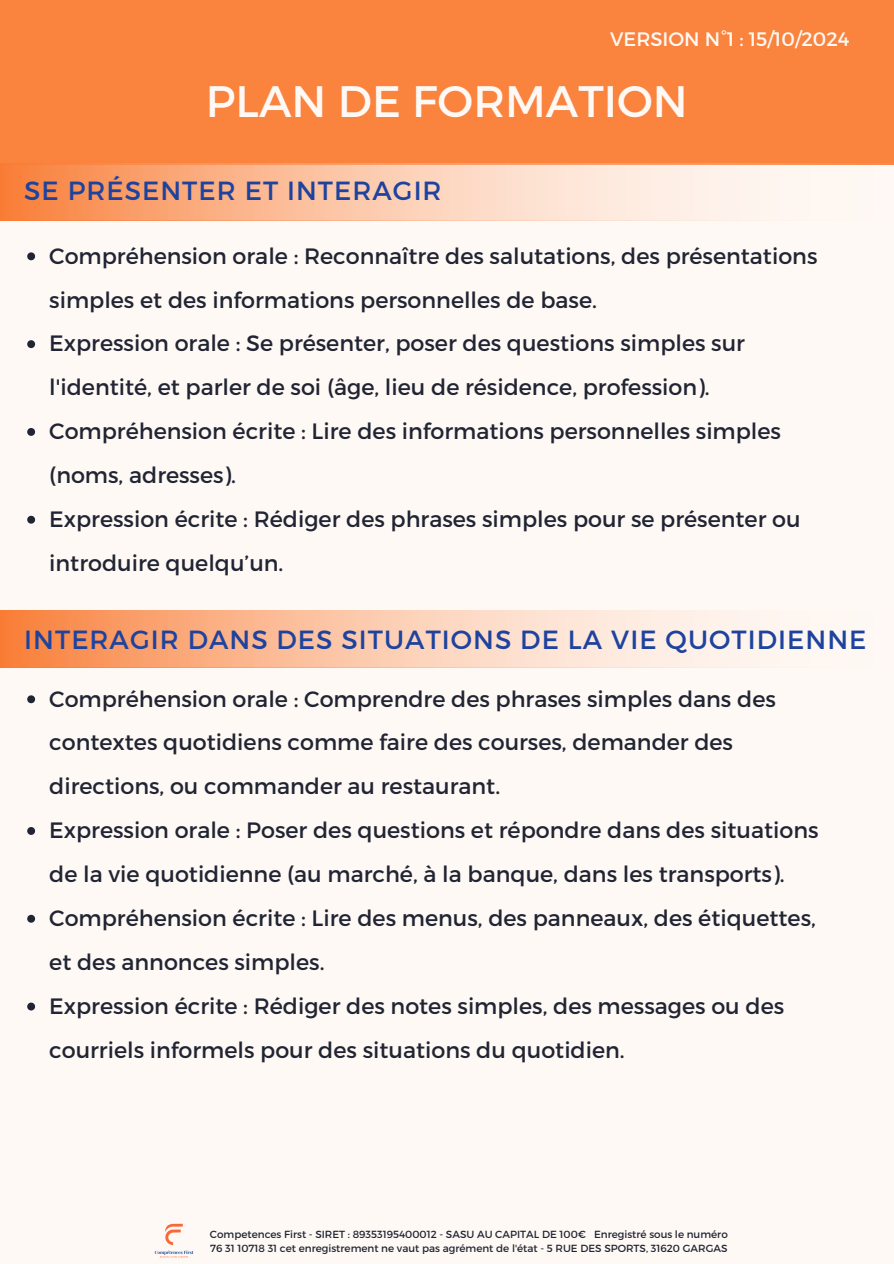
<style>
.page{position:relative;width:894px;height:1264px;background:#fff}
.page>*{position:absolute;margin:0;border:0;box-sizing:border-box;transform-origin:0 0}
.t1{font:43.95px "Montserrat";color:#fff9f5}
.t2{font:26.25px "Montserrat";letter-spacing:.04em;color:#1e439e}
.t3{font:22.2px/43.8px "Montserrat";color:#212533}
.t4{font:19.5px "Montserrat";color:#fff9f5}
.t5{font:10.35px "Montserrat";color:#212533}
</style>
<div class="page">
<div style="left:0;top:0;width:893px;height:1263px;background:#fff9f5"></div>
<div style="left:0;top:0;width:893px;height:165px;background:#fa833e"></div>
<svg style="left:0;top:163px;width:893px;height:57px"></svg>
<svg style="left:0;top:610px;width:716px;height:57px;background:#fbc3a2"></svg>
<svg style="left:27px;top:252px;width:8px;height:8px"></svg>
<svg style="left:27px;top:340px;width:8px;height:8px"></svg>
<svg style="left:27px;top:428px;width:8px;height:8px"></svg>
<svg style="left:27px;top:516px;width:8px;height:7px"></svg>
<svg style="left:27px;top:695px;width:8px;height:8px"></svg>
<svg style="left:27px;top:827px;width:8px;height:8px"></svg>
<svg style="left:27px;top:914px;width:8px;height:8px"></svg>
<svg style="left:27px;top:1002px;width:8px;height:8px"></svg>
<img style="left:154px;top:1223px;width:40px;height:35px">
<p class="t4" style="left:610px;top:27px;width:241px">VERSION N°1 : 15/10/2024</p>
<h4 class="t1" style="left:206px;top:72px;width:483px">PLAN DE FORMATION</h4>
<p class="t2" style="left:24px;top:174px;width:419px">SE PRÉSENTER ET INTERAGIR</p>
<h1 class="t3" style="left:49px;top:233px;width:769px">Compréhension orale : Reconnaître des salutations, des présentations simples et des informations personnelles de base.</h1>
<p class="t3" style="left:49px;top:320px;width:697px">Expression orale : Se présenter, poser des questions simples sur l'identité, et parler de soi (âge, lieu de résidence, profession).</p>
<h2 class="t3" style="left:49px;top:408px;width:733px">Compréhension écrite : Lire des informations personnelles simples (noms, adresses).</h2>
<p class="t3" style="left:49px;top:496px;width:752px">Expression écrite : Rédiger des phrases simples pour se présenter ou introduire quelqu’un.</p>
<p class="t2" style="left:24px;top:623px;width:843px">INTERAGIR DANS DES SITUATIONS DE LA VIE QUOTIDIENNE</p>
<p class="t3" style="left:49px;top:675px;width:728px">Compréhension orale : Comprendre des phrases simples dans des contextes quotidiens comme faire des courses, demander des directions, ou commander au restaurant.</p>
<p class="t3" style="left:49px;top:807px;width:770px">Expression orale : Poser des questions et répondre dans des situations de la vie quotidienne (au marché, à la banque, dans les transports).</p>
<p class="t3" style="left:49px;top:895px;width:767px">Compréhension écrite : Lire des menus, des panneaux, des étiquettes, et des annonces simples.</p>
<p class="t3" style="left:49px;top:982px;width:736px">Expression écrite : Rédiger des notes simples, des messages ou des courriels informels pour des situations du quotidien.</p>
<p class="t5" style="left:210px;top:1227px;width:519px">Competences First - SIRET : 89353195400012 - SASU AU CAPITAL DE 100€ Enregistré sous le numéro</p>
<p class="t5" style="left:210px;top:1241px;width:518px">76 31 10718 31 cet enregistrement ne vaut pas agrément de l'état - 5 RUE DES SPORTS, 31620 GARGAS</p>
</div>
